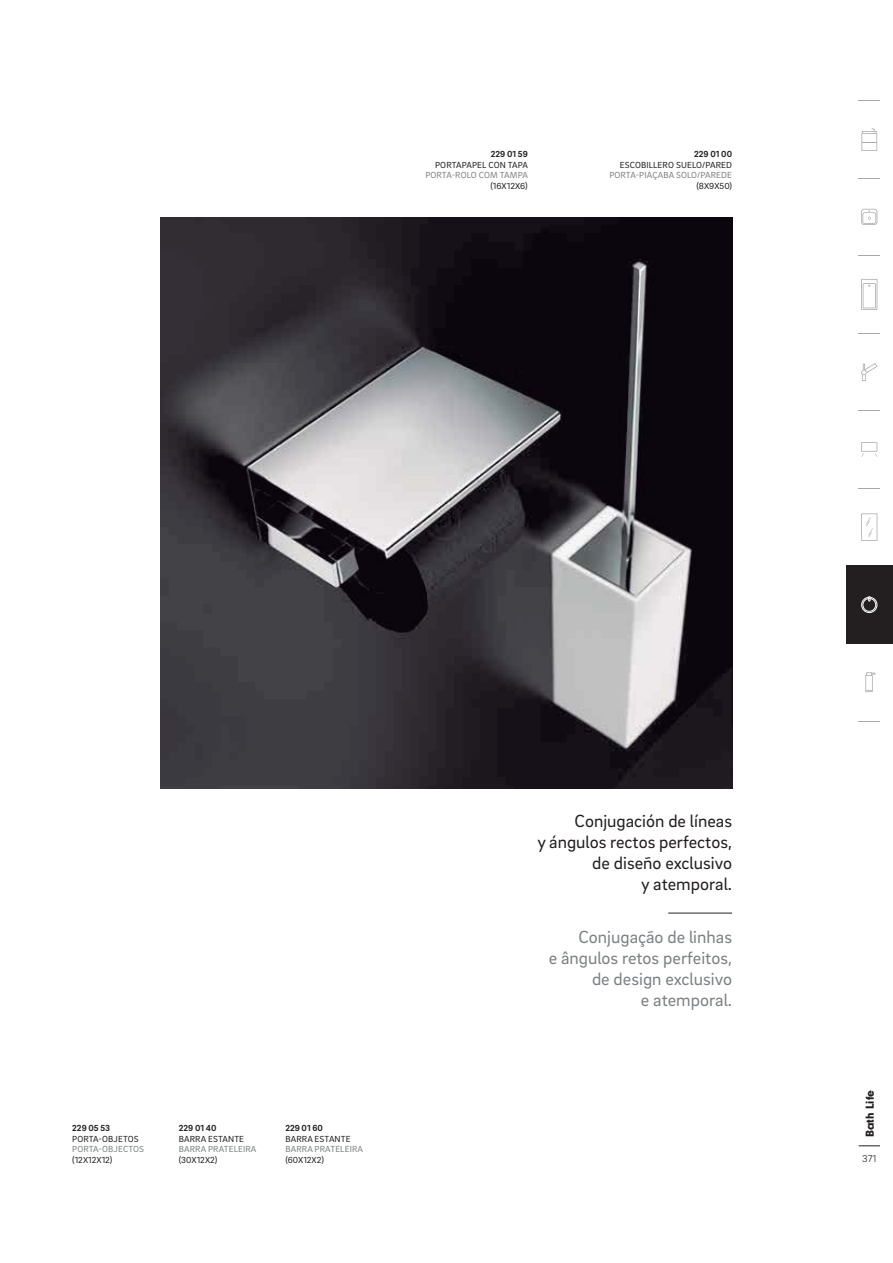
<style>
.page{position:relative;width:893px;height:1263px;background:#fff}
.page>*{position:absolute;margin:0;border:0;box-sizing:border-box;transform-origin:0 0}
.t1{font:18px/21px "Brix Sans";color:#231f20;text-align:right}
.t2{font:18px/21px "Brix Sans";color:#7e8183;text-align:right}
.t3{font:12px "Neuzeit Gro T Blac";color:#231f20}
.t4{font:300 10.05px "Brix Sans";color:#231f20}
.t5{font:9px "Brix Sans";letter-spacing:.01em;color:#231f20}
.t6{font:9px "Brix Sans";letter-spacing:.015em;color:#7e8183}
.t7{font:700 9px "Brix Sans";color:#231f20}
</style>
<div class="page">
<svg style="left:859px;top:721px;width:21px;height:1px"></svg>
<svg style="left:859px;top:410px;width:21px;height:1px"></svg>
<svg style="left:859px;top:488px;width:21px;height:1px"></svg>
<svg style="left:859px;top:255px;width:21px;height:1px"></svg>
<svg style="left:859px;top:100px;width:21px;height:1px"></svg>
<svg style="left:859px;top:178px;width:21px;height:1px"></svg>
<svg style="left:859px;top:333px;width:21px;height:1px"></svg>
<svg style="left:865px;top:672px;width:10px;height:20px"></svg>
<svg style="left:861px;top:209px;width:16px;height:16px"></svg>
<svg style="left:861px;top:442px;width:16px;height:15px"></svg>
<svg style="left:861px;top:513px;width:16px;height:28px"></svg>
<svg style="left:861px;top:128px;width:16px;height:23px"></svg>
<svg style="left:861px;top:279px;width:16px;height:31px"></svg>
<svg style="left:861px;top:363px;width:16px;height:18px"></svg>
<div style="left:846px;top:566px;width:47px;height:78px;background:#231f20"></div>
<svg style="left:861px;top:596px;width:16px;height:17px"></svg>
<svg style="left:859px;top:1146px;width:21px;height:1px"></svg>
<img style="left:161px;top:218px;width:571px;height:571px">
<hr style="left:668px;top:913px;width:64px;height:1px;background:#231f20">
<p class="t7" style="left:491px;top:151px;width:38px">229 01 59</p>
<p class="t5" style="left:435px;top:161px;width:94px">PORTAPAPEL CON TAPA</p>
<p class="t6" style="left:425px;top:172px;width:104px">PORTA-ROLO COM TAMPA</p>
<p class="t5" style="left:490px;top:182px;width:39px">(16X12X6)</p>
<p class="t7" style="left:694px;top:151px;width:39px">229 01 00</p>
<p class="t5" style="left:620px;top:161px;width:114px">ESCOBILLERO SUELO/PARED</p>
<p class="t6" style="left:609px;top:172px;width:124px">PORTA-PIAÇABA SOLO/PAREDE</p>
<p class="t5" style="left:696px;top:182px;width:37px">(8X9X50)</p>
<p class="t7" style="left:72px;top:1125px;width:39px">229 05 53</p>
<p class="t5" style="left:72px;top:1135px;width:68px">PORTA-OBJETOS</p>
<p class="t6" style="left:72px;top:1146px;width:73px">PORTA-OBJECTOS</p>
<p class="t5" style="left:72px;top:1156px;width:42px">(12X12X12)</p>
<p class="t7" style="left:179px;top:1125px;width:39px">229 01 40</p>
<p class="t5" style="left:179px;top:1135px;width:67px">BARRA ESTANTE</p>
<p class="t6" style="left:179px;top:1146px;width:79px">BARRA PRATELEIRA</p>
<p class="t5" style="left:179px;top:1156px;width:40px">(30X12X2)</p>
<p class="t7" style="left:285px;top:1125px;width:39px">229 01 60</p>
<p class="t5" style="left:285px;top:1135px;width:67px">BARRA ESTANTE</p>
<p class="t6" style="left:285px;top:1146px;width:79px">BARRA PRATELEIRA</p>
<p class="t5" style="left:285px;top:1156px;width:40px">(60X12X2)</p>
<h1 class="t1" style="left:537px;top:812px;width:196px">Conjugación de líneas<br>y ángulos rectos perfectos, de diseño exclusivo<br>y atemporal.</h1>
<h1 class="t2" style="left:549px;top:927px;width:185px">Conjugação de linhas<br>e ângulos retos perfeitos, de design exclusivo<br>e atemporal.</h1>
<h2 class="t3" style="left:866px;top:1137px;width:49px;rotate:-90deg">Bath Life</h2>
<p class="t4" style="left:862px;top:1155px;width:16px">371</p>
</div>
